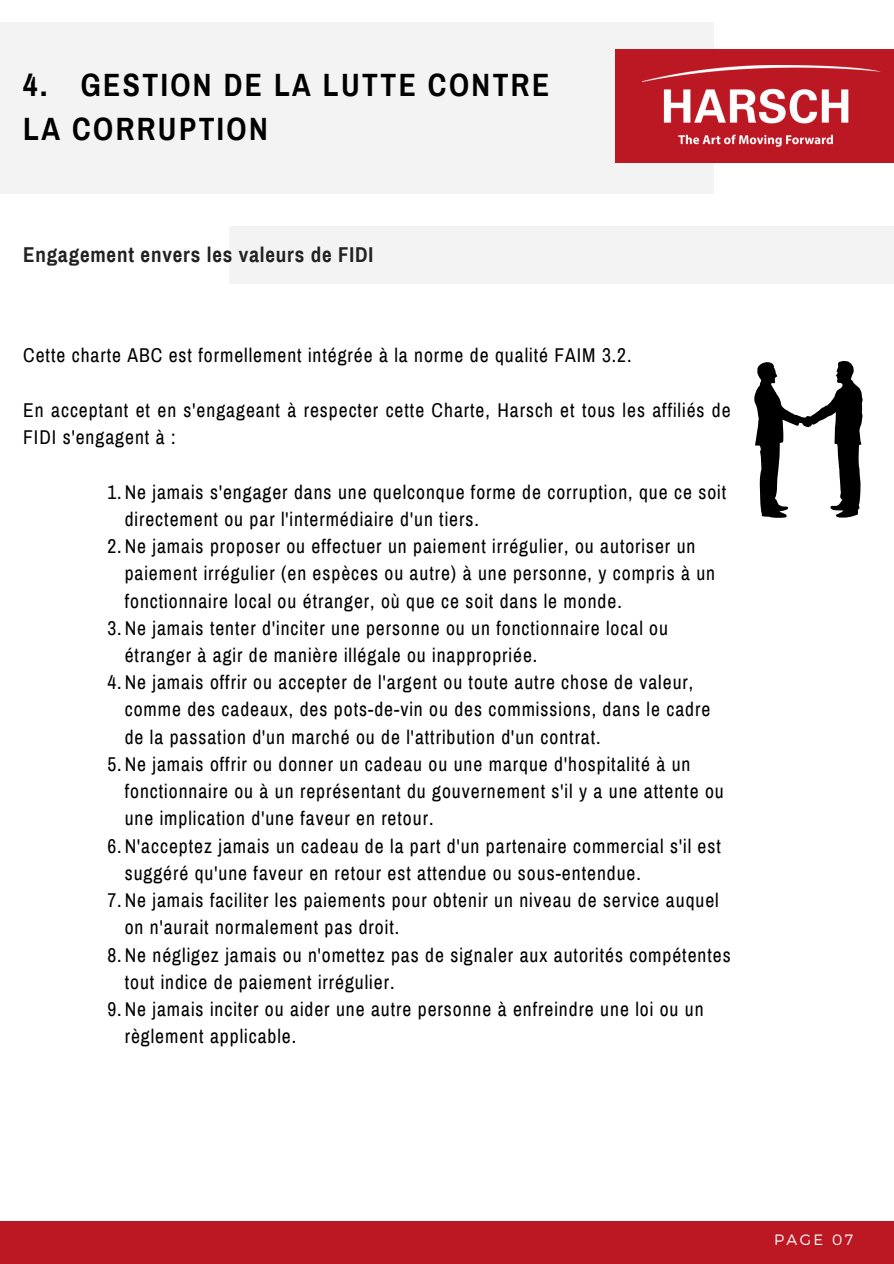
<style>
.page{position:relative;width:894px;height:1264px;background:#fff}
.page>*{position:absolute;margin:0;border:0;box-sizing:border-box;transform-origin:0 0}
.t1{font:700 31.5px/43.3px "Archivo Narrow";letter-spacing:.075em;color:#000}
.t2{font:700 21px "Archivo Narrow";letter-spacing:.04em;color:#222}
.t3{font:19.5px/27.2px "Archivo Narrow";letter-spacing:.05em;color:#000}
.t4{font:300 15px "Montserrat";letter-spacing:.16em;color:#fff}
</style>
<div class="page">
<div style="left:0;top:1220px;width:893px;height:43px;background:#bc1823"></div>
<div style="left:0;top:22px;width:713px;height:171px;background:#f3f3f3"></div>
<div style="left:615px;top:49px;width:278px;height:114px;background:#bc1823"></div>
<img style="left:642px;top:66px;width:238px;height:81px">
<div style="left:230px;top:226px;width:663px;height:58px;background:#f3f3f3"></div>
<svg style="left:754px;top:361px;width:108px;height:157px"></svg>
<p class="t1" style="left:23px;top:64px;width:527px">4. GESTION DE LA LUTTE CONTRE<br>LA CORRUPTION</p>
<h1 class="t2" style="left:23px;top:243px;width:351px">Engagement envers les valeurs de FIDI</h1>
<p class="t3" style="left:23px;top:342px;width:609px">Cette charte ABC est formellement intégrée à la norme de qualité FAIM 3.2.</p>
<p class="t3" style="left:23px;top:397px;width:708px">En acceptant et en s'engageant à respecter cette Charte, Harsch et tous les affiliés de<br>FIDI s'engagent à :</p>
<p class="t3" style="left:125px;top:478px;width:603px;text-indent:-17px">1.Ne jamais s'engager dans une quelconque forme de corruption, que ce soit directement ou par l'intermédiaire d'un tiers.</p>
<h2 class="t3" style="left:125px;top:533px;width:591px;text-indent:-17px">2.Ne jamais proposer ou effectuer un paiement irrégulier, ou autoriser un paiement irrégulier (en espèces ou autre) à une personne, y compris à un fonctionnaire local ou étranger, où que ce soit dans le monde.</h2>
<p class="t3" style="left:125px;top:614px;width:544px;text-indent:-17px">3.Ne jamais tenter d'inciter une personne ou un fonctionnaire local ou étranger à agir de manière illégale ou inappropriée.</p>
<h3 class="t3" style="left:125px;top:669px;width:587px;text-indent:-17px">4.Ne jamais offrir ou accepter de l'argent ou toute autre chose de valeur, comme des cadeaux, des pots-de-vin ou des commissions, dans le cadre de la passation d'un marché ou de l'attribution d'un contrat.</h3>
<h3 class="t3" style="left:125px;top:750px;width:600px;text-indent:-17px">5.Ne jamais offrir ou donner un cadeau ou une marque d'hospitalité à un fonctionnaire ou à un représentant du gouvernement s'il y a une attente ou une implication d'une faveur en retour.</h3>
<p class="t3" style="left:125px;top:832px;width:597px;text-indent:-17px">6.N'acceptez jamais un cadeau de la part d'un partenaire commercial s'il est suggéré qu'une faveur en retour est attendue ou sous-entendue.</p>
<p class="t3" style="left:125px;top:887px;width:595px;text-indent:-17px">7.Ne jamais faciliter les paiements pour obtenir un niveau de service auquel on n'aurait normalement pas droit.</p>
<p class="t3" style="left:125px;top:941px;width:607px;text-indent:-17px">8.Ne négligez jamais ou n'omettez pas de signaler aux autorités compétentes tout indice de paiement irrégulier.</p>
<p class="t3" style="left:125px;top:995px;width:580px;text-indent:-17px">9.Ne jamais inciter ou aider une autre personne à enfreindre une loi ou un règlement applicable.</p>
<p class="t4" style="left:774px;top:1229px;width:80px">PAGE 07</p>
</div>
